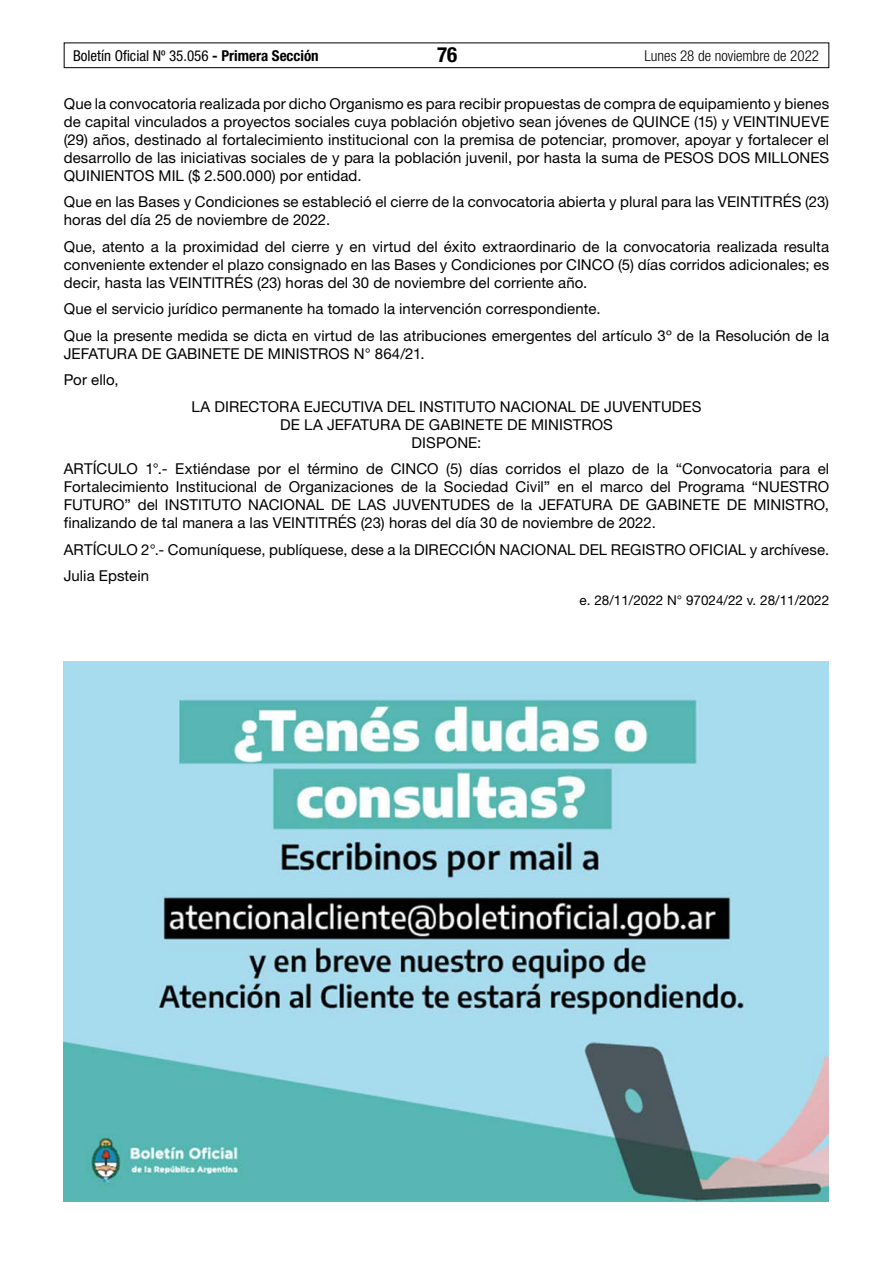
<style>
.page{position:relative;width:893px;height:1263px;background:#fff}
.page>*{position:absolute;margin:0;border:0;box-sizing:border-box;transform-origin:0 0}
.t1{font:700 condensed 21px "Helvetica Neue LT Std";color:#000}
.t2{font:15px/18px "Helvetica Neue LT Std";letter-spacing:.005em;color:#000;text-align:justify}
.t3{font:condensed 15px "Helvetica Neue LT Std";color:#000}
.t4{font:300 condensed 15px "Helvetica Neue LT Std";color:#000}
.t5{font:13.5px "Helvetica Neue LT Std";color:#000}
.s1{font-weight:700}
</style>
<div class="page">
<div style="left:64px;top:43px;width:765px;height:25px;border:1px solid #000"></div>
<img style="left:63px;top:661px;width:766px;height:540px">
<p class="t3" style="left:73px;top:47px;width:247px">Boletín Oficial Nº 35.056 <span class="s1">- Primera Sección</span></p>
<h1 class="t1" style="left:437px;top:42px;width:22px">76</h1>
<p class="t4" style="left:645px;top:47px;width:176px">Lunes 28 de noviembre de 2022</p>
<p class="t2" style="left:64px;top:94px;width:767px">Que la convocatoria realizada por dicho Organismo es para recibir propuestas de compra de equipamiento y bienes de capital vinculados a proyectos sociales cuya población objetivo sean jóvenes de QUINCE (15) y VEINTINUEVE (29) años, destinado al fortalecimiento institucional con la premisa de potenciar, promover, apoyar y fortalecer el desarrollo de las iniciativas sociales de y para la población juvenil, por hasta la suma de PESOS DOS MILLONES QUINIENTOS MIL ($ 2.500.000) por entidad.</p>
<p class="t2" style="left:64px;top:192px;width:767px">Que en las Bases y Condiciones se estableció el cierre de la convocatoria abierta y plural para las VEINTITRÉS (23) horas del día 25 de noviembre de 2022.</p>
<p class="t2" style="left:64px;top:237px;width:767px">Que, atento a la proximidad del cierre y en virtud del éxito extraordinario de la convocatoria realizada resulta conveniente extender el plazo consignado en las Bases y Condiciones por CINCO (5) días corridos adicionales; es decir, hasta las VEINTITRÉS (23) horas del 30 de noviembre del corriente año.</p>
<p class="t2" style="left:64px;top:295px;width:767px;line-height:26.5px">Que el servicio jurídico permanente ha tomado la intervención correspondiente.<br>Que la presente medida se dicta en virtud de las atribuciones emergentes del artículo 3º de la Resolución de la</p>
<p class="t2" style="left:64px;top:344px;width:363px">JEFATURA DE GABINETE DE MINISTROS N° 864/21.</p>
<p class="t2" style="left:64px;top:370px;width:56px">Por ello,</p>
<p class="t2" style="left:192px;top:397px;width:511px">LA DIRECTORA EJECUTIVA DEL INSTITUTO NACIONAL DE JUVENTUDES</p>
<p class="t2" style="left:280px;top:415px;width:334px;text-align:center">DE LA JEFATURA DE GABINETE DE MINISTROS<br>DISPONE:</p>
<p class="t2" style="left:64px;top:460px;width:767px">ARTÍCULO 1°.- Extiéndase por el término de CINCO (5) días corridos el plazo de la “Convocatoria para el Fortalecimiento Institucional de Organizaciones de la Sociedad Civil” en el marco del Programa “NUESTRO FUTURO” del INSTITUTO NACIONAL DE LAS JUVENTUDES de la JEFATURA DE GABINETE DE MINISTRO, finalizando de tal manera a las VEINTITRÉS (23) horas del día 30 de noviembre de 2022.</p>
<p class="t2" style="left:64px;top:536px;width:767px;line-height:26.5px">ARTÍCULO 2°.- Comuníquese, publíquese, dese a la DIRECCIÓN NACIONAL DEL REGISTRO OFICIAL y archívese.<br>Julia Epstein</p>
<p class="t5" style="left:580px;top:592px;width:251px">e. 28/11/2022 N° 97024/22 v. 28/11/2022</p>
</div>
